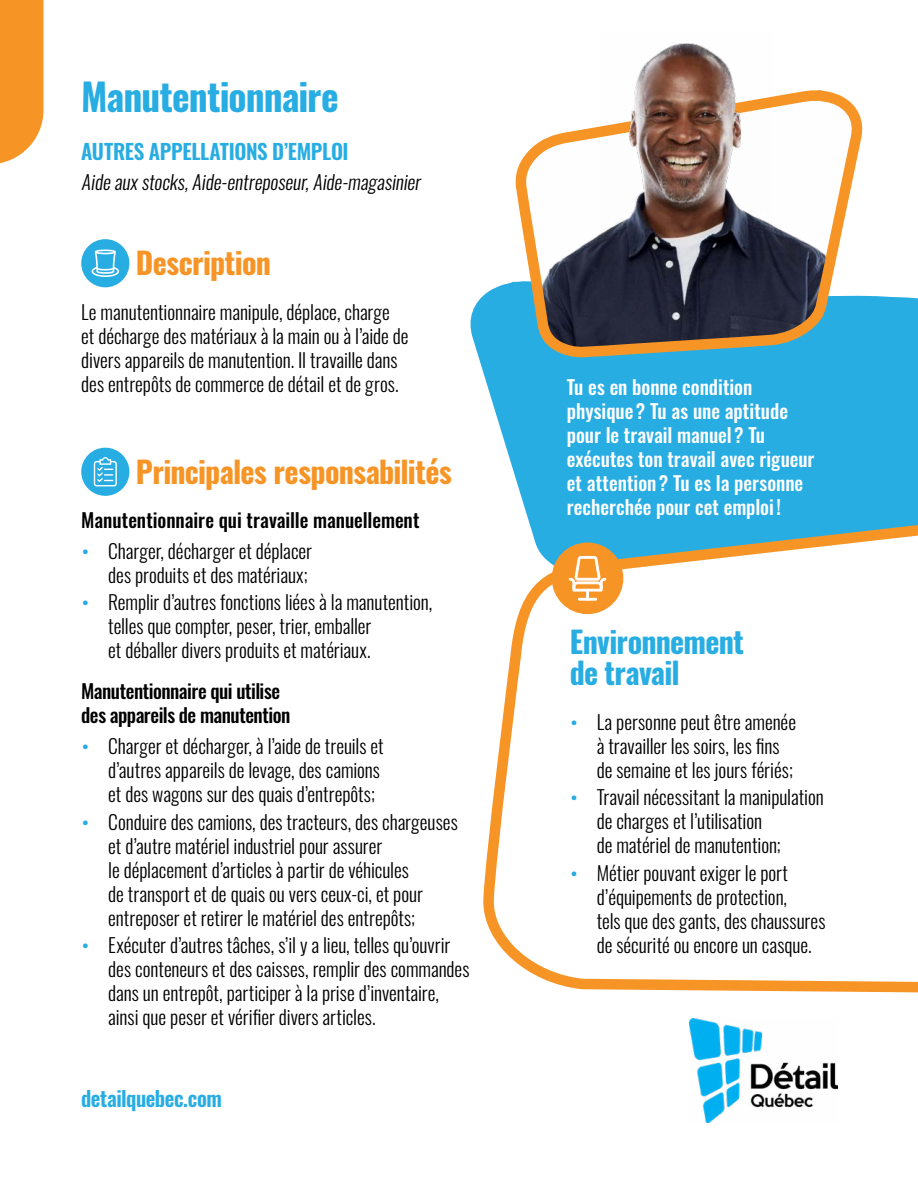
<style>
.page{position:relative;width:918px;height:1188px;background:#fff}
.page>*{position:absolute;margin:0;border:0;box-sizing:border-box;transform-origin:0 0}
.t1{font:700 37.5px "Oswald";letter-spacing:-.025em;color:#28ade3}
.t2{font:700 30px "Oswald";letter-spacing:-.025em;color:#f79426}
.t3{font:700 30px/31.5px "Oswald";letter-spacing:-.025em;color:#28ade3}
.t4{font:600 21px "Oswald";letter-spacing:-.02em;color:#28ade3}
.P2{font:300 19.5px/24px "Oswald";color:#000}
.t5{font:500 19.5px/24px "Oswald";color:#fff}
.t6{font:500 19.5px/24px "Oswald";letter-spacing:-.015em;color:#000}
.s1{font-family:"Aaux Pro";font-weight:900;font-size:27px;color:#28ade3}
</style>
<div class="page">
<svg style="left:470px;top:283px;width:448px;height:239px;background:#3ab4e5"></svg>
<svg style="left:483px;top:522px;width:435px;height:471px"></svg>
<div style="left:552px;top:542px;width:71px;height:72px;background:#f79426;border-radius:50%"></div>
<svg style="left:569px;top:556px;width:37px;height:44px"></svg>
<div style="left:81px;top:239px;width:48px;height:48px;background:#28ade3;border-radius:50%"></div>
<svg style="left:92px;top:249px;width:27px;height:28px"></svg>
<div style="left:81px;top:448px;width:48px;height:48px;background:#28ade3;border-radius:50%"></div>
<svg style="left:94px;top:457px;width:23px;height:29px"></svg>
<svg style="left:507px;top:90px;width:360px;height:273px"></svg>
<svg style="left:0;top:0;width:44px;height:163px;background:#f79d39"></svg>
<img style="left:689px;top:1018px;width:148px;height:105px">
<img style="left:602px;top:43px;width:170px;height:190px">
<h1 class="t1" style="left:81px;top:64px;width:259px">Manutentionnaire</h1>
<h3 class="t4" style="left:81px;top:132px;width:269px">AUTRES APPELLATIONS D’EMPLOI</h3>
<p class="P2" style="left:81px;top:168px;width:345px">Aideauxstocks,Aide-entreposeur,Aide-magasinier</p>
<h2 class="t2" style="left:136px;top:236px;width:137px">Description</h2>
<p class="P2" style="left:81px;top:298px;width:329px">Le manutentionnaire manipule, déplace, charge<br>et décharge des matériaux à la main ou à l’aide de divers appareils de manutention. Il travaille dans des entrepôts de commerce de détail et de gros.</p>
<h2 class="t2" style="left:136px;top:445px;width:318px">Principales responsabilités</h2>
<p class="t6" style="left:81px;top:509px;width:340px">Manutentionnaire qui travaille manuellement</p>
<p class="P2" style="left:81px;top:537px;width:232px;text-align:right"><span class="s1">·</span> Charger, décharger et déplacer des produits et des matériaux;</p>
<p class="P2" style="left:108px;top:589px;width:326px;text-indent:-27px"><span class="s1">·</span> Remplir d’autres fonctions liées à la manutention, telles que compter, peser, trier, emballer<br>et déballer divers produits et matériaux.</p>
<p class="t6" style="left:81px;top:681px;width:211px">Manutentionnaire qui utilise des appareils de manutention</p>
<p class="P2" style="left:108px;top:732px;width:277px;text-indent:-27px"><span class="s1">·</span> Charger et décharger, à l’aide de treuils et d’autres appareils de levage, des camions et des wagons sur des quais d’entrepôts;</p>
<p class="P2" style="left:108px;top:808px;width:351px;text-indent:-27px"><span class="s1">·</span> Conduire des camions, des tracteurs, des chargeuses et d’autre matériel industriel pour assurer<br>le déplacement d’articles à partir de véhicules<br>de transport et de quais ou vers ceux-ci, et pour entreposer et retirer le matériel des entrepôts;</p>
<p class="P2" style="left:108px;top:931px;width:363px;text-indent:-27px"><span class="s1">·</span> Exécuter d’autres tâches, s’il y a lieu, telles qu’ouvrir des conteneurs et des caisses, remplir des commandes dans un entrepôt, participer à la prise d’inventaire, ainsi que peser et vérifier divers articles.</p>
<h3 class="t4" style="left:81px;top:1080px;width:142px">detailquebec.com</h3>
<p class="t5" style="left:567px;top:376px;width:249px">Tu es en bonne condition physique ? Tu as une aptitude pour le travail manuel ? Tu exécutes ton travail avec rigueur et attention ? Tu es la personne recherchée pour cet emploi !</p>
<h2 class="t3" style="left:570px;top:623px;width:176px">Environnement de travail</h2>
<p class="P2" style="left:597px;top:708px;width:201px;text-indent:-27px"><span class="s1">·</span> La personne peut être amenée à travailler les soirs, les fins de semaine et les jours fériés;</p>
<p class="P2" style="left:597px;top:783px;width:229px;text-indent:-27px"><span class="s1">·</span> Travail nécessitant la manipulation de charges et l’utilisation<br>de matériel de manutention;</p>
<p class="P2" style="left:597px;top:859px;width:230px;text-indent:-27px"><span class="s1">·</span> Métier pouvant exiger le port d’équipements de protection,<br>tels que des gants, des chaussures de sécurité ou encore un casque.</p>
</div>
